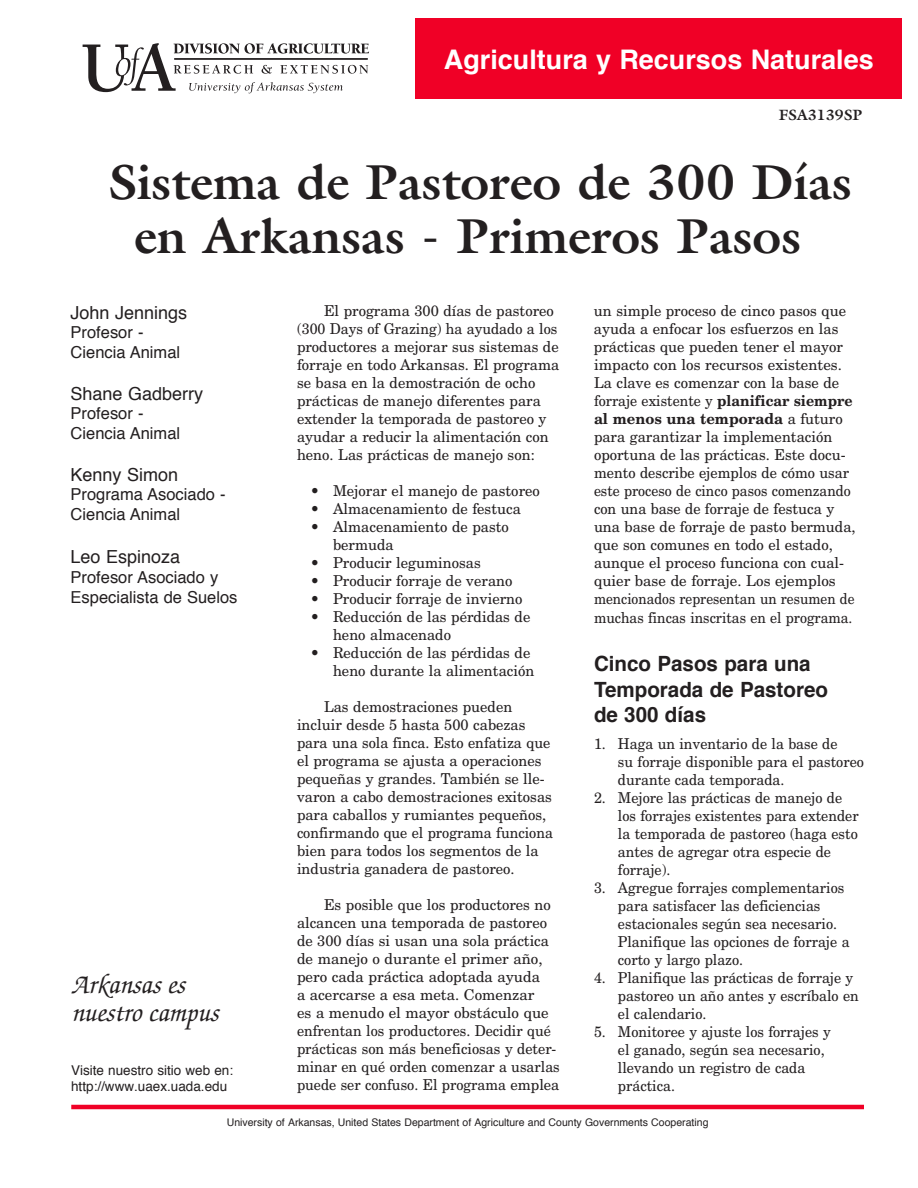
<style>
.page{position:relative;width:918px;height:1188px;background:#fff}
.page>*{position:absolute;margin:0;border:0;box-sizing:border-box;transform-origin:0 0}
.Fact_sheet_title{font:700 49.5px/54px "Galliard";color:#231f20;text-align:center}
.t1{font:700 27px "Helvetica";color:#fff}
.Slogan{font:italic 500 27px "Zapf Chancery";color:#231f20}
.Heading_1{font:700 21px/25.5px "Helvetica";color:#231f20}
.t2{font:18px "Helvetica";color:#231f20}
.t3{font:16.5px/19.8px "Helvetica";color:#231f20}
.fs_text{font:15px/18px "New Century Schlbk";color:#231f20}
.fs_text-2{font:15px/18px "New Century Schlbk";color:#231f20;scale:.95 1}
.t4{font:700 15px "Galliard";color:#231f20}
.t5{font:13.5px "Helvetica";color:#231f20}
.t6{font:10.5px "Helvetica";color:#231f20}
.s1{font-weight:700}
</style>
<div class="page">
<svg style="left:83px;top:43px;width:286px;height:50px"></svg>
<hr style="left:71px;top:1105px;width:793px;height:4px;background:#f00026">
<div style="left:416px;top:18px;width:486px;height:81px;background:#f00026"></div>
<p class="t1" style="left:444px;top:35px;width:431px">Agricultura y Recursos Naturales</p>
<p class="t4" style="left:779px;top:105px;width:85px">FSA3139SP</p>
<p class="Fact_sheet_title" style="left:108px;top:155px;width:745px">Sistema de Pastoreo de 300 Días en Arkansas - Primeros Pasos</p>
<p class="t2" style="left:71px;top:298px;width:118px">John Jennings</p>
<p class="t3" style="left:71px;top:323px;width:74px">Profesor -</p>
<p class="t3" style="left:71px;top:343px;width:111px">Ciencia Animal</p>
<p class="t2" style="left:71px;top:379px;width:134px">Shane Gadberry</p>
<p class="t3" style="left:71px;top:404px;width:74px">Profesor -</p>
<p class="t3" style="left:71px;top:424px;width:111px">Ciencia Animal</p>
<p class="t2" style="left:71px;top:460px;width:109px">Kenny Simon</p>
<p class="t3" style="left:71px;top:485px;width:156px">Programa Asociado -<br>Ciencia Animal</p>
<p class="t2" style="left:71px;top:543px;width:111px">Leo Espinoza</p>
<p class="t3" style="left:71px;top:568px;width:168px">Profesor Asociado y<br>Especialista de Suelos</p>
<p class="Slogan" style="left:71px;top:970px;width:115px">Arkansas es</p>
<p class="Slogan" style="left:71px;top:999px;width:148px">nuestro campus</p>
<p class="t5" style="left:71px;top:1060px;width:164px">Visite nuestro sitio web en:</p>
<p class="t5" style="left:71px;top:1076px;width:158px">http://www.uaex.uada.edu</p>
<p class="fs_text" style="left:297px;top:302px;width:264px;text-indent:27px">El programa 300 días de pastoreo (300 Days of Grazing) ha ayudado a los productores a mejorar sus sistemas de forraje en todo Arkansas. El programa se basa en la demostración de ocho prácticas de manejo diferentes para extender la temporada de pastoreo y ayudar a reducir la alimentación con heno. Las prácticas de manejo son:</p>
<p class="fs_text" style="left:310px;top:482px;width:231px">• Mejorar el manejo de pastoreo</p>
<p class="fs_text" style="left:310px;top:500px;width:212px">• Almacenamiento de festuca</p>
<p class="fs_text" style="left:310px;top:518px;width:200px">• Almacenamiento de pasto</p>
<p class="fs_text" style="left:333px;top:536px;width:62px">bermuda</p>
<p class="fs_text" style="left:310px;top:554px;width:172px">• Producir leguminosas</p>
<p class="fs_text" style="left:310px;top:572px;width:204px">• Producir forraje de verano</p>
<p class="fs_text" style="left:310px;top:590px;width:214px">• Producir forraje de invierno</p>
<p class="fs_text" style="left:333px;top:608px;width:199px;text-indent:-23px">• Reducción de las pérdidas de heno almacenado</p>
<p class="fs_text" style="left:310px;top:644px;width:225px;text-align:right">• Reducción de las pérdidas de heno durante la alimentación</p>
<p class="fs_text" style="left:297px;top:698px;width:257px;text-indent:27px">Las demostraciones pueden incluir desde 5 hasta 500 cabezas para una sola finca. Esto enfatiza que el programa se ajusta a operaciones pequeñas y grandes. También se lle&shy;varon a cabo demostraciones exitosas para caballos y rumiantes pequeños, confirmando que el programa funciona bien para todos los segmentos de la industria ganadera de pastoreo.</p>
<p class="fs_text" style="left:297px;top:896px;width:264px;text-indent:27px">Es posible que los productores no alcancen una temporada de pastoreo de 300 días si usan una sola práctica de manejo o durante el primer año, pero cada práctica adoptada ayuda<br>a acercarse a esa meta. Comenzar<br>es a menudo el mayor obstáculo que enfrentan los productores. Decidir qué prácticas son más beneficiosas y deter&shy;minar en qué orden comenzar a usarlas puede ser confuso. El programa emplea</p>
<p class="fs_text" style="left:594px;top:302px;width:263px">un simple proceso de cinco pasos que ayuda a enfocar los esfuerzos en las prácticas que pueden tener el mayor impacto con los recursos existentes.<br>La clave es comenzar con la base de forraje existente y <span class="s1">planificar siempre al menos una temporada</span> a futuro para garantizar la implementación oportuna de las prácticas. Este docu&shy;mento describe ejemplos de cómo usar este proceso de cinco pasos comenzando con una base de forraje de festuca y una base de forraje de pasto bermuda, que son comunes en todo el estado, aunque el proceso funciona con cual&shy;quier base de forraje. Los ejemplos mencionados representan un resumen de muchas fincas inscritas en el programa.</p>
<p class="Heading_1" style="left:594px;top:650px;width:236px">Cinco Pasos para una<br>Temporada de Pastoreo de 300 días</p>
<p class="fs_text-2" style="left:618px;top:735px;width:260px;text-indent:-24px">1. Haga un inventario de la base de<br>su forraje disponible para el pastoreo durante cada temporada.</p>
<p class="fs_text-2" style="left:618px;top:789px;width:255px;text-indent:-24px">2. Mejore las prácticas de manejo de los forrajes existentes para extender la temporada de pastoreo (haga esto antes de agregar otra especie de forraje).</p>
<p class="fs_text-2" style="left:594px;top:879px;width:265px;text-align:center">3. Agregue forrajes complementarios para satisfacer las deficiencias</p>
<p class="fs_text-2" style="left:618px;top:915px;width:245px">estacionales según sea necesario.<br>Planifique las opciones de forraje a corto y largo plazo.</p>
<p class="fs_text-2" style="left:618px;top:969px;width:255px;text-indent:-24px">4. Planifique las prácticas de forraje y pastoreo un año antes y escríbalo en el calendario.</p>
<p class="fs_text-2" style="left:618px;top:1023px;width:226px;text-indent:-24px">5. Monitoree y ajuste los forrajes y el ganado, según sea necesario, llevando un registro de cada práctica.</p>
<p class="t6" style="left:227px;top:1114px;width:483px">University of Arkansas, United States Department of Agriculture and County Governments Cooperating</p>
</div>
